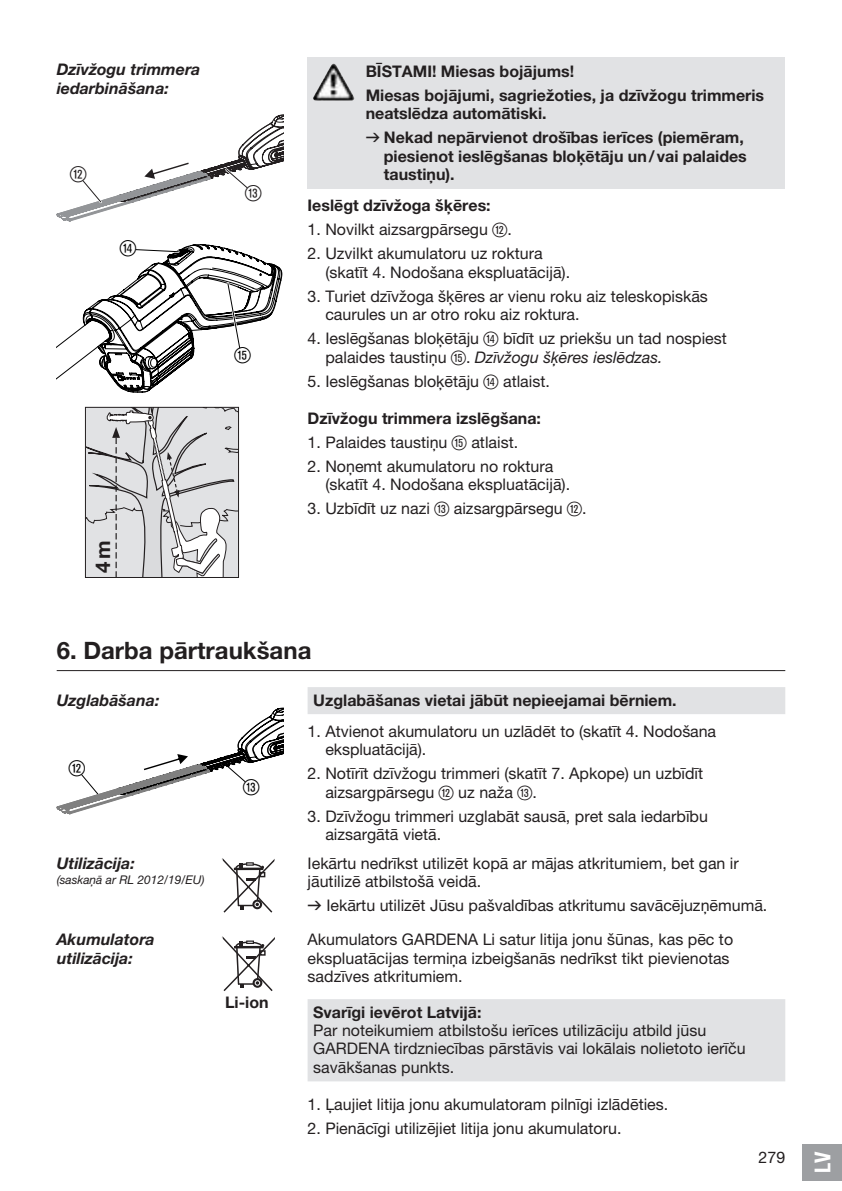
<style>
.page{position:relative;width:842px;height:1191px;background:#fff}
.page>*{position:absolute;margin:0;border:0;box-sizing:border-box;transform-origin:0 0}
.t1{font:700 24px "GARDENA Pro";color:#231f20}
.t2{font:22px "Ziffernim Kreisund Quadrat BQ";color:#000}
.t3{font:22px "Ziffernim Kreisund Quadrat BQ";color:#231f20}
.t4{font:22px "GARDENA Pro Bo Cond";color:#fff}
.t5{font:16px/18.4px "GARDENA Pro";color:#231f20}
.t6{font:700 16px/24px "GARDENA Pro";color:#231f20}
.t7{font:italic 700 16px/18.4px "GARDENA Pro";color:#231f20}
.t8{font:italic 12px "GARDENA Pro";color:#231f20}
.s1{font-family:"Formdruck";font-weight:400}
.s2{font-family:"Ziffernim Kreisund Quadrat BQ";font-size:20px}
.s3{font-style:italic}
.s4{font-family:"Formdruck"}
</style>
<div class="page">
<div style="left:308px;top:57px;width:477px;height:131px;background:#e1e2e4"></div>
<svg style="left:57px;top:114px;width:226px;height:107px"></svg>
<svg style="left:57px;top:244px;width:226px;height:149px"></svg>
<svg style="left:87px;top:409px;width:150px;height:167px;background:#d1d1d3"></svg>
<div style="left:85px;top:407px;width:154px;height:171px;border:1px solid #231f20"></div>
<img style="left:315px;top:64px;width:18px;height:31px">
<svg style="left:308px;top:687px;width:477px;height:394px"></svg>
<hr style="left:57px;top:670px;width:728px;height:1px;background:#231f20">
<svg style="left:57px;top:707px;width:226px;height:108px"></svg>
<svg style="left:222px;top:858px;width:53px;height:55px"></svg>
<svg style="left:222px;top:936px;width:53px;height:55px"></svg>
<div style="left:802px;top:1143px;width:40px;height:37px;background:#9d9fa2"></div>
<p class="t7" style="left:57px;top:60px;width:145px">Dzīvžogu trimmera iedarbināšana:</p>
<h2 class="t3" style="left:70px;top:161px;width:18px">W</h2>
<h2 class="t2" style="left:120px;top:235px;width:18px">R</h2>
<h2 class="t3" style="left:245px;top:181px;width:18px">E</h2>
<h2 class="t2" style="left:234px;top:343px;width:18px">T</h2>
<p class="t6" style="left:366px;top:58px;width:400px">BĪSTAMI! Miesas bojājums!<br>Miesas bojājumi, sagriežoties, ja dzīvžogu trimmeris</p>
<p class="t6" style="left:366px;top:101px;width:380px">neatslēdza automātiski.<br><span class="s1">v</span> Nekad nepārvienot drošības ierīces (piemēram,</p>
<p class="t6" style="left:384px;top:146px;width:365px;line-height:18.4px">piesienot ieslēgšanas bloķētāju un/vai palaides taustiņu).</p>
<p class="t6" style="left:308px;top:193px;width:185px">Ieslēgt dzīvžoga šķēres:</p>
<p class="t5" style="left:308px;top:220px;width:206px">1. Novilkt aizsargpārsegu <span class="s2">W</span>.</p>
<p class="t5" style="left:325px;top:244px;width:246px;text-indent:-18px">2. Uzvilkt akumulatoru uz roktura (skatīt 4. Nodošana ekspluatācijā).</p>
<p class="t5" style="left:325px;top:287px;width:384px;text-indent:-18px">3. Turiet dzīvžoga šķēres ar vienu roku aiz teleskopiskās caurules un ar otro roku aiz roktura.</p>
<p class="t5" style="left:325px;top:329px;width:403px;text-indent:-18px">4. Ieslēgšanas bloķētāju <span class="s2">R</span> bīdīt uz priekšu un tad nospiest palaides taustiņu <span class="s2">T</span>. <span class="s3">Dzīvžogu šķēres ieslēdzas.</span></p>
<p class="t5" style="left:308px;top:372px;width:244px">5. Ieslēgšanas bloķētāju <span class="s2">R</span> atlaist.</p>
<p class="t6" style="left:308px;top:405px;width:235px">Dzīvžogu trimmera izslēgšana:</p>
<p class="t5" style="left:308px;top:432px;width:212px">1. Palaides taustiņu <span class="s2">T</span> atlaist.</p>
<p class="t5" style="left:325px;top:457px;width:246px;text-indent:-18px">2. Noņemt akumulatoru no roktura (skatīt 4. Nodošana ekspluatācijā).</p>
<p class="t5" style="left:308px;top:499px;width:281px">3. Uzbīdīt uz nazi <span class="s2">E</span> aizsargpārsegu <span class="s2">W</span>.</p>
<h1 class="t1" style="left:57px;top:635px;width:256px">6. Darba pārtraukšana</h1>
<p class="t7" style="left:57px;top:690px;width:104px">Uzglabāšana:</p>
<p class="t6" style="left:313px;top:687px;width:365px">Uzglabāšanas vietai jābūt nepieejamai bērniem.</p>
<p class="t5" style="left:325px;top:722px;width:392px;text-indent:-18px">1. Atvienot akumulatoru un uzlādēt to (skatīt 4. Nodošana ekspluatācijā).</p>
<p class="t5" style="left:325px;top:764px;width:379px;text-indent:-18px">2. Notīrīt dzīvžogu trimmeri (skatīt 7. Apkope) un uzbīdīt aizsargpārsegu <span class="s2">W</span> uz naža <span class="s2">E</span>.</p>
<p class="t5" style="left:325px;top:806px;width:384px;text-indent:-18px">3. Dzīvžogu trimmeri uzglabāt sausā, pret sala iedarbību aizsargātā vietā.</p>
<h2 class="t2" style="left:69px;top:755px;width:18px">W</h2>
<h2 class="t2" style="left:243px;top:774px;width:18px">E</h2>
<p class="t7" style="left:57px;top:853px;width:80px">Utilizācija:</p>
<p class="t8" style="left:57px;top:872px;width:150px">(saskaņā ar RL 2012/19/EU)</p>
<p class="t7" style="left:57px;top:930px;width:100px">Akumulatora</p>
<p class="t7" style="left:57px;top:948px;width:78px">utilizācija:</p>
<p class="t6" style="left:225px;top:990px;width:45px">Li-ion</p>
<p class="t5" style="left:308px;top:853px;width:433px">Iekārtu nedrīkst utilizēt kopā ar mājas atkritumiem, bet gan ir jāutilizē atbilstošā veidā.</p>
<p class="t5" style="left:308px;top:896px;width:461px"><span class="s4">v</span> Iekārtu utilizēt Jūsu pašvaldības atkritumu savācējuzņēmumā.</p>
<p class="t5" style="left:308px;top:930px;width:427px">Akumulators GARDENA Li satur litija jonu šūnas, kas pēc to ekspluatācijas termiņa izbeigšanās nedrīkst tikt pievienotas sadzīves atkritumiem.</p>
<p class="t6" style="left:313px;top:999px;width:170px">Svarīgi ievērot Latvijā:</p>
<p class="t5" style="left:313px;top:1021px;width:434px">Par noteikumiem atbilstošu ierīces utilizāciju atbild jūsu<br>GARDENA tirdzniecības pārstāvis vai lokālais nolietoto ierīču savākšanas punkts.</p>
<p class="t5" style="left:308px;top:1094px;width:362px">1. Ļaujiet litija jonu akumulatoram pilnīgi izlādēties.</p>
<p class="t5" style="left:308px;top:1118px;width:315px">2. Pienācīgi utilizējiet litija jonu akumulatoru.</p>
<p class="t5" style="left:759px;top:1147px;width:28px">279</p>
<h2 class="t4" style="left:809px;top:1172px;width:23px;rotate:-90deg">LV</h2>
</div>
